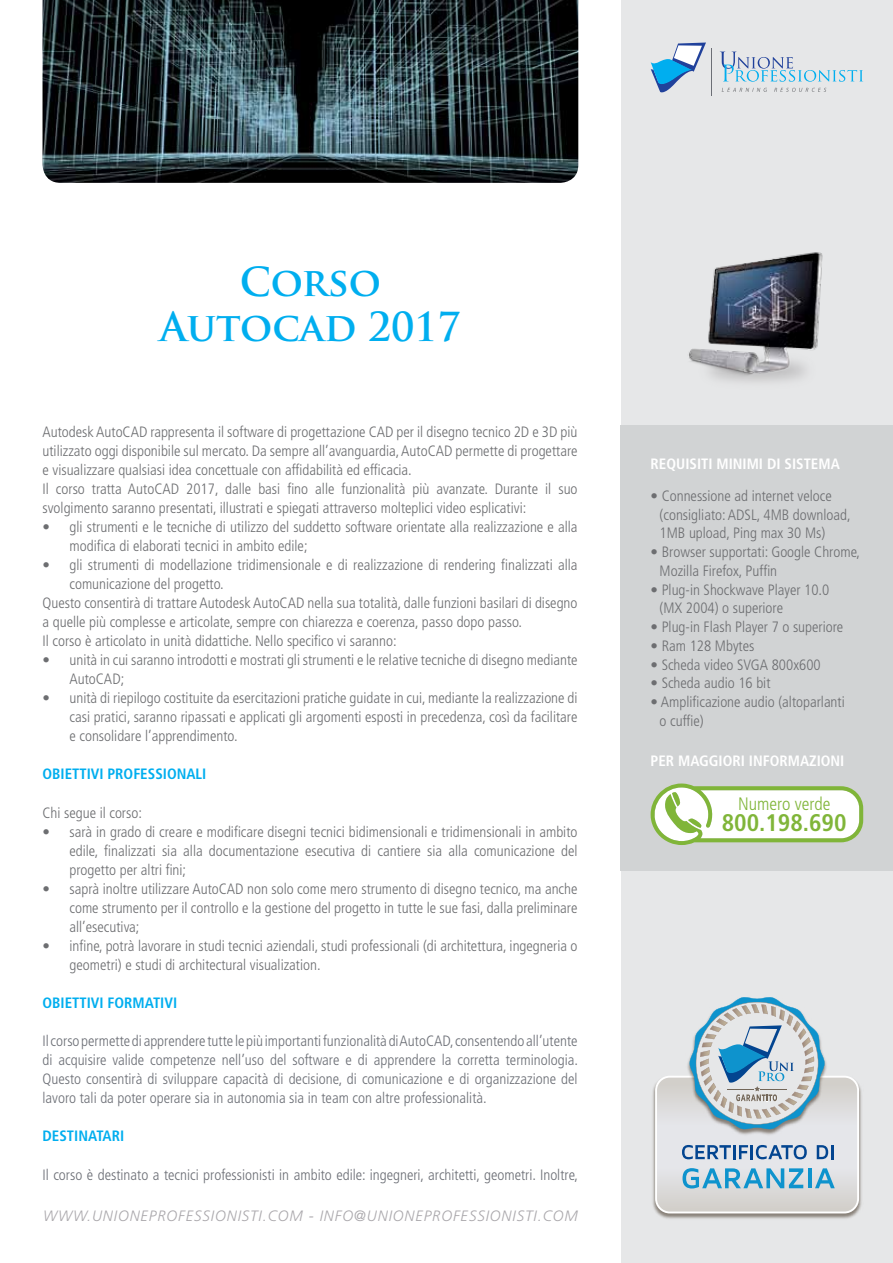
<style>
.page{position:relative;width:893px;height:1263px;background:#fff}
.page>*{position:absolute;margin:0;border:0;box-sizing:border-box;transform-origin:0 0}
.t1{font:700 39px/45px "Trajan Pro";letter-spacing:-.005em;color:#00aeef;text-align:center}
.t2{font:700 condensed 24px "Frutiger";color:#80b539}
.t3{font:300 condensed 18px "Frutiger";color:#80b539}
.t4{font:300 condensed 15px/19px "Frutiger";color:#6d6e71}
.t5{font:300 condensed 15px/19px "Frutiger";color:#6c6f76;text-align:justify}
.t6{font:italic 300 15px "Frutiger";letter-spacing:.06em;color:#aaa8ac}
.t7{font:700 condensed 15px "Frutiger";color:#00aeef}
.t8{font:700 condensed 15px "Frutiger";color:#fff}
</style>
<div class="page">
<div style="left:621px;top:0;width:272px;height:1263px;background:#e6e7e8"></div>
<div style="left:621px;top:425px;width:272px;height:446px;background:#d1d3d4"></div>
<svg style="left:651px;top:43px;width:55px;height:49px"></svg>
<hr style="left:712px;top:48px;width:1px;height:47px;background:#6c6f76">
<svg style="left:721px;top:52px;width:142px;height:30px"></svg>
<svg style="left:722px;top:88px;width:45px;height:4px"></svg>
<svg style="left:774px;top:88px;width:52px;height:4px"></svg>
<img style="left:652px;top:1083px;width:210px;height:136px">
<svg style="left:656px;top:997px;width:202px;height:215px"></svg>
<svg style="left:651px;top:783px;width:212px;height:62px;background:#dfead1"></svg>
<img style="left:43px;top:0;width:535px;height:183px">
<img style="left:689px;top:252px;width:134px;height:130px">
<h1 class="t1" style="left:160px;top:260px;width:302px">Corso<br>Autocad 2017</h1>
<p class="t4" style="left:43px;top:422px;width:537px">Autodesk AutoCAD rappresenta il software di progettazione CAD per il disegno tecnico 2D e 3D più utilizzato oggi disponibile sul mercato. Da sempre all’avanguardia, AutoCAD permette di progettare e visualizzare qualsiasi idea concettuale con affidabilità ed efficacia.<br>Il corso tratta AutoCAD 2017, dalle basi fino alle funzionalità più avanzate. Durante il suo svolgimento saranno presentati, illustrati e spiegati attraverso molteplici video esplicativi:</p>
<p class="t4" style="left:70px;top:517px;width:510px;text-indent:-27px">• gli strumenti e le tecniche di utilizzo del suddetto software orientate alla realizzazione e alla modifica di elaborati tecnici in ambito edile;</p>
<p class="t4" style="left:43px;top:555px;width:537px">• gli strumenti di modellazione tridimensionale e di realizzazione di rendering finalizzati alla</p>
<p class="t4" style="left:70px;top:574px;width:156px">comunicazione del progetto.</p>
<p class="t4" style="left:43px;top:593px;width:536px">Questo consentirà di trattare Autodesk AutoCAD nella sua totalità, dalle funzioni basilari di disegno</p>
<p class="t4" style="left:43px;top:612px;width:481px">a quelle più complesse e articolate, sempre con chiarezza e coerenza, passo dopo passo.</p>
<p class="t4" style="left:43px;top:631px;width:356px">Il corso è articolato in unità didattiche. Nello specifico vi saranno:</p>
<p class="t4" style="left:70px;top:651px;width:510px;text-indent:-27px">• unità in cui saranno introdotti e mostrati gli strumenti e le relative tecniche di disegno mediante<br>AutoCAD;</p>
<p class="t4" style="left:70px;top:689px;width:510px;text-align:justify;text-indent:-27px">• unità di riepilogo costituite da esercitazioni pratiche guidate in cui, mediante la realizzazione di casi pratici, saranno ripassati e applicati gli argomenti esposti in precedenza, così da facilitare e consolidare l’apprendimento.</p>
<p class="t7" style="left:43px;top:765px;width:25px">OBIETTI</p>
<p class="t7" style="left:91px;top:765px;width:42px">VI PROFESSIO</p>
<p class="t7" style="left:177px;top:765px;width:29px">NALI</p>
<p class="t4" style="left:43px;top:803px;width:101px">Chi segue il corso:</p>
<p class="t4" style="left:70px;top:822px;width:510px;text-align:justify;text-indent:-27px">• sarà in grado di creare e modificare disegni tecnici bidimensionali e tridimensionali in ambito edile, finalizzati sia alla documentazione esecutiva di cantiere sia alla comunicazione del progetto per altri fini;</p>
<p class="t4" style="left:70px;top:879px;width:509px;text-align:justify;text-indent:-27px">• saprà inoltre utilizzare AutoCAD non solo come mero strumento di disegno tecnico, ma anche come strumento per il controllo e la gestione del progetto in tutte le sue fasi, dalla preliminare all’esecutiva;</p>
<p class="t4" style="left:70px;top:936px;width:509px;text-indent:-27px">• infine, potrà lavorare in studi tecnici aziendali, studi professionali (di architettura, ingegneria o geometri) e studi di architectural visualization.</p>
<p class="t7" style="left:43px;top:994px;width:25px">OBIETTI</p>
<p class="t7" style="left:91px;top:994px;width:88px">VI FO RMATIVI</p>
<p class="t5" style="left:43px;top:1032px;width:537px">Il corso permette di apprendere tutte le più importanti funzionalità di AutoCAD, consentendo all’utente di acquisire valide competenze nell’uso del software e di apprendere la corretta terminologia.<br>Questo consentirà di sviluppare capacità di decisione, di comunicazione e di organizzazione del lavoro tali da poter operare sia in autonomia sia in team con altre professionalità.</p>
<p class="t7" style="left:43px;top:1127px;width:8px">DESTI</p>
<p class="t7" style="left:78px;top:1127px;width:45px">NATARI</p>
<p class="t5" style="left:43px;top:1165px;width:537px">Il corso è destinato a tecnici professionisti in ambito edile: ingegneri, architetti, geometri. Inoltre,</p>
<p class="t6" style="left:43px;top:1207px;width:536px">WWW.UNIONEPROFESSIONISTI.COM - INFO@UNIONEPROFESSIONISTI.COM</p>
<p class="t8" style="left:651px;top:455px;width:191px">REQUISITI MINIMI DI SISTEMA</p>
<p class="t4" style="left:660px;top:487px;width:193px;text-indent:-9px">• Connessione ad internet veloce (consigliato: ADSL, 4MB download,<br>1MB upload, Ping max 30 Ms)</p>
<p class="t4" style="left:660px;top:543px;width:202px;text-indent:-9px">• Browser supportati: Google Chrome,<br>Mozilla Firefox, Puffin</p>
<p class="t4" style="left:660px;top:580px;width:171px;text-indent:-9px">• Plug-in Shockwave Player 10.0 (MX 2004) o superiore</p>
<p class="t4" style="left:651px;top:618px;width:194px">• Plug-in Flash Player 7 o superiore</p>
<p class="t4" style="left:651px;top:636px;width:105px">• Ram 128 Mbytes</p>
<p class="t4" style="left:651px;top:655px;width:172px">• Scheda video SVGA 800x600</p>
<p class="t4" style="left:651px;top:674px;width:121px">• Scheda audio 16 bit</p>
<p class="t4" style="left:660px;top:693px;width:187px;text-indent:-9px">• Amplificazione audio (altoparlanti o cuffie)</p>
<p class="t8" style="left:651px;top:752px;width:195px">PER MAGGIORI INFORMAZIONI</p>
<p class="t3" style="left:738px;top:793px;width:94px">Numero verde</p>
<h2 class="t2" style="left:722px;top:808px;width:126px">800.198.690</h2>
</div>
